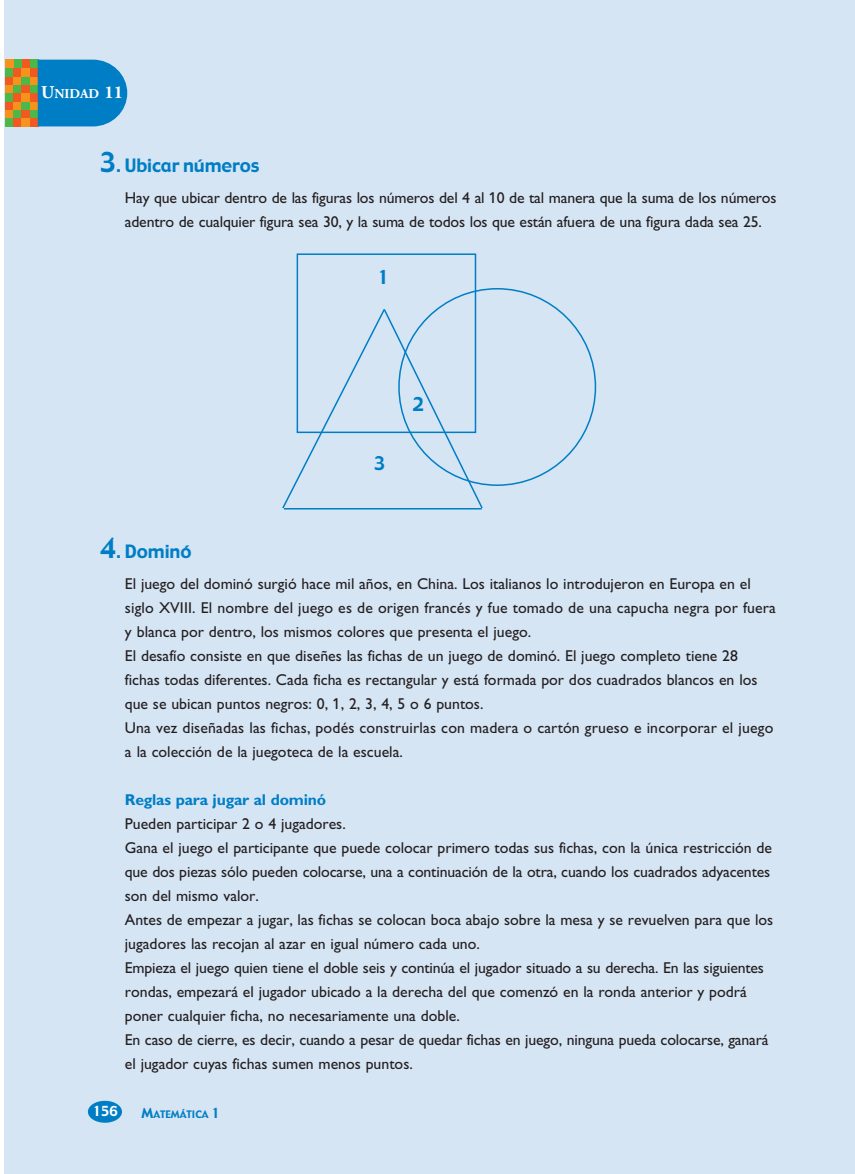
<style>
.page{position:relative;width:855px;height:1174px;background:#fff}
.page>*{position:absolute;margin:0;border:0;box-sizing:border-box;transform-origin:0 0}
.t1{font:18.6px "Gadget";color:#007ec5}
.t2{font:18px "Gadget";letter-spacing:-.005em;color:#007ec5}
.t3{font:15.75px/24px "Santi Gill Sans";color:#231f20}
.t4{font:700 15.75px "Santi Gill Sans";letter-spacing:-.01em;color:#007ec5}
.t5{font:700 13.5px "Adobe Garamond";color:#fff}
.t6{font:13.5px "Gadget";color:#fff}
.t7{font:10.2px "Gadget";color:#007ec5}
.s1{font-size:18px}
.s2{font-size:27px}
.s3{font-size:13.5px}
</style>
<div class="page">
<div style="left:4px;top:0;width:851px;height:1174px;background:#d6e5f4"></div>
<div style="left:88px;top:1100px;width:34px;height:22px;background:#007ec5;border-radius:50%"></div>
<div style="left:296px;top:253px;width:180px;height:180px;border:2px solid #007ec5"></div>
<svg style="left:282px;top:288px;width:314px;height:222px"></svg>
<div style="left:5px;top:118px;width:8px;height:8px;background:#4cb848"></div>
<div style="left:13px;top:118px;width:9px;height:8px;background:#f15921"></div>
<div style="left:22px;top:118px;width:8px;height:8px;background:#f7931d"></div>
<div style="left:30px;top:118px;width:8px;height:8px;background:#f15921"></div>
<div style="left:5px;top:110px;width:8px;height:8px;background:#f7931d"></div>
<div style="left:13px;top:110px;width:9px;height:8px;background:#4cb848"></div>
<div style="left:22px;top:110px;width:8px;height:8px;background:#f15921"></div>
<div style="left:30px;top:110px;width:8px;height:8px;background:#4cb848"></div>
<div style="left:5px;top:101px;width:8px;height:9px;background:#f15921"></div>
<div style="left:13px;top:101px;width:9px;height:9px;background:#f7931d"></div>
<div style="left:22px;top:101px;width:8px;height:9px;background:#4cb848"></div>
<div style="left:30px;top:101px;width:8px;height:9px;background:#f7931d"></div>
<div style="left:5px;top:93px;width:8px;height:8px;background:#4cb848"></div>
<div style="left:13px;top:93px;width:9px;height:8px;background:#f15921"></div>
<div style="left:22px;top:93px;width:8px;height:8px;background:#f7931d"></div>
<div style="left:30px;top:93px;width:8px;height:8px;background:#f15921"></div>
<div style="left:5px;top:85px;width:8px;height:8px;background:#f7931d"></div>
<div style="left:13px;top:85px;width:9px;height:8px;background:#4cb848"></div>
<div style="left:22px;top:85px;width:8px;height:8px;background:#f15921"></div>
<div style="left:30px;top:85px;width:8px;height:8px;background:#4cb848"></div>
<div style="left:5px;top:76px;width:8px;height:9px;background:#f15921"></div>
<div style="left:13px;top:76px;width:9px;height:9px;background:#f7931d"></div>
<div style="left:22px;top:76px;width:8px;height:9px;background:#4cb848"></div>
<div style="left:30px;top:76px;width:8px;height:9px;background:#f7931d"></div>
<div style="left:5px;top:68px;width:8px;height:8px;background:#4cb848"></div>
<div style="left:13px;top:68px;width:9px;height:8px;background:#f15921"></div>
<div style="left:22px;top:68px;width:8px;height:8px;background:#f7931d"></div>
<div style="left:30px;top:68px;width:8px;height:8px;background:#f15921"></div>
<div style="left:30px;top:60px;width:8px;height:8px;background:#4cb848"></div>
<div style="left:22px;top:60px;width:8px;height:8px;background:#f15921"></div>
<div style="left:13px;top:60px;width:9px;height:8px;background:#4cb848"></div>
<div style="left:5px;top:60px;width:8px;height:8px;background:#f7931d"></div>
<svg style="left:38px;top:60px;width:89px;height:66px;background:#1085c8"></svg>
<p class="t5" style="left:41px;top:88px;width:84px"><span class="s1">U</span>NIDAD <span class="s1">11</span></p>
<p class="t2" style="left:99px;top:155px;width:162px"><span class="s2">3</span>. Ubicar números</p>
<p class="t3" style="left:125px;top:187px;width:653px">Hay que ubicar dentro de las figuras los números del 4 al 10 de tal manera que la suma de los números adentro de cualquier figura sea 30, y la suma de todos los que están afuera de una figura dada sea 25.</p>
<p class="t1" style="left:377px;top:267px;width:13px">1</p>
<p class="t1" style="left:374px;top:453px;width:13px">3</p>
<p class="t1" style="left:412px;top:394px;width:13px">2</p>
<p class="t2" style="left:99px;top:541px;width:94px"><span class="s2">4</span>. Dominó</p>
<p class="t3" style="left:125px;top:572px;width:652px">El juego del dominó surgió hace mil años, en China. Los italianos lo introdujeron en Europa en el siglo XVIII. El nombre del juego es de origen francés y fue tomado de una capucha negra por fuera y blanca por dentro, los mismos colores que presenta el juego.<br>El desafío consiste en que diseñes las fichas de un juego de dominó. El juego completo tiene 28 fichas todas diferentes. Cada ficha es rectangular y está formada por dos cuadrados blancos en los que se ubican puntos negros: 0, 1, 2, 3, 4, 5 o 6 puntos.<br>Una vez diseñadas las fichas, podés construirlas con madera o cartón grueso e incorporar el juego a la colección de la juegoteca de la escuela.</p>
<p class="t4" style="left:125px;top:793px;width:203px">Reglas para jugar al dominó</p>
<p class="t3" style="left:125px;top:812px;width:650px">Pueden participar 2 o 4 jugadores.<br>Gana el juego el participante que puede colocar primero todas sus fichas, con la única restricción de que dos piezas sólo pueden colocarse, una a continuación de la otra, cuando los cuadrados adyacentes son del mismo valor.<br>Antes de empezar a jugar, las fichas se colocan boca abajo sobre la mesa y se revuelven para que los jugadores las recojan al azar en igual número cada uno.<br>Empieza el juego quien tiene el doble seis y continúa el jugador situado a su derecha. En las siguientes rondas, empezará el jugador ubicado a la derecha del que comenzó en la ronda anterior y podrá poner cualquier ficha, no necesariamente una doble.<br>En caso de cierre, es decir, cuando a pesar de quedar fichas en juego, ninguna pueda colocarse, ganará el jugador cuyas fichas sumen menos puntos.</p>
<p class="t6" style="left:93px;top:1103px;width:27px">156</p>
<p class="t7" style="left:141px;top:1108px;width:80px"><span class="s3">M</span>ATEMÁTICA <span class="s3">1</span></p>
</div>
